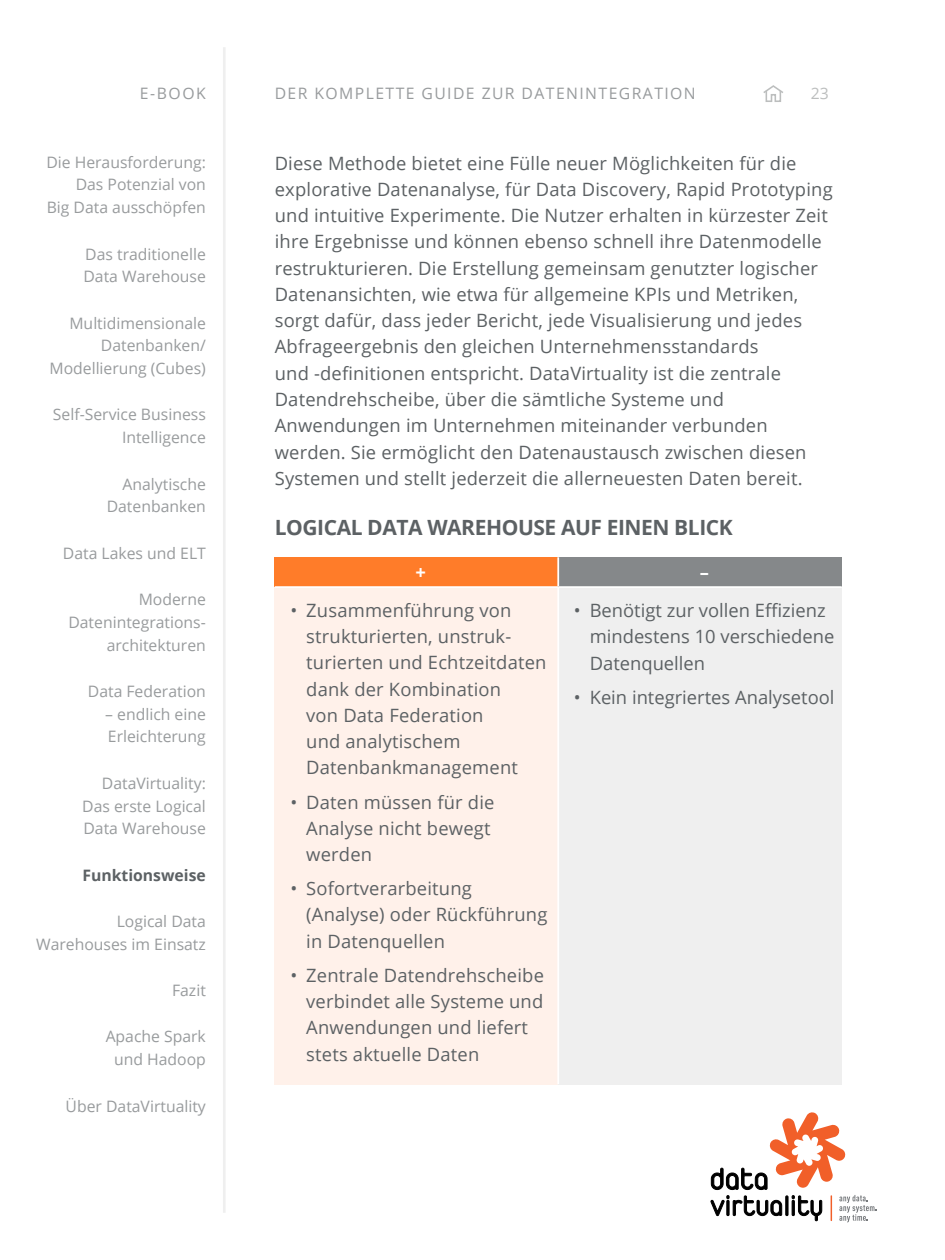
<style>
.page{position:relative;width:945px;height:1260px;background:#fff}
.page>*{position:absolute;margin:0;border:0;box-sizing:border-box;transform-origin:0 0}
.t1{font:700 21px "Open Sans";letter-spacing:-.02em;color:#5c6164}
.t2{font:18.38px/26.2px "Open Sans";letter-spacing:.01em;color:#5c6164}
.t3{font:700 18.38px "Open Sans";color:#fff}
.t4{font:15.75px/22.8px "Open Sans";color:#989b9d;text-align:right}
.t5{font:15.75px "Open Sans";letter-spacing:.09em;color:#989b9d}
.t6{font:700 15.75px "Open Sans";color:#5c6164}
.t7{font:15.75px "Open Sans";color:#bcbebe}
</style>
<div class="page">
<svg style="left:711px;top:1112px;width:166px;height:110px"></svg>
<svg style="left:763px;top:85px;width:20px;height:17px"></svg>
<div style="left:771px;top:94px;width:5px;height:9px;border:2px solid #bcbebe"></div>
<hr style="left:223px;top:47px;width:3px;height:1166px;background:#efefef">
<div style="left:275px;top:557px;width:283px;height:30px;background:#ff7c29"></div>
<div style="left:558px;top:557px;width:284px;height:30px;background:#85888a"></div>
<div style="left:275px;top:587px;width:283px;height:497px;background:#fff1ea"></div>
<div style="left:558px;top:587px;width:284px;height:497px;background:#efefef"></div>
<hr style="left:557px;top:557px;width:2px;height:29px;background:#fff">
<hr style="left:275px;top:586px;width:283px;height:2px;background:#fff">
<hr style="left:558px;top:586px;width:284px;height:2px;background:#fff">
<hr style="left:557px;top:588px;width:2px;height:496px;background:#fff">
<p class="t4" style="left:140px;top:82px;width:68px">E-BOOK</p>
<p class="t5" style="left:275px;top:83px;width:423px">DER KOMPLETTE GUIDE ZUR DATENINTEGRATION</p>
<p class="t7" style="left:811px;top:83px;width:20px">23</p>
<p class="t4" style="left:46px;top:150px;width:161px">Die Herausforderung:<br>Das Potenzial von<br>Big Data ausschöpfen</p>
<p class="t4" style="left:83px;top:242px;width:124px;text-align:left">Das traditionelle<br>Data Warehouse</p>
<p class="t4" style="left:49px;top:311px;width:158px">Multidimensionale<br>Datenbanken/<br>Modellierung (Cubes)</p>
<p class="t4" style="left:53px;top:403px;width:154px">Self-Service Business<br>Intelligence</p>
<p class="t4" style="left:107px;top:472px;width:101px">Analytische<br>Datenbanken</p>
<p class="t4" style="left:63px;top:541px;width:145px">Data Lakes und ELT</p>
<p class="t4" style="left:68px;top:588px;width:139px">Moderne<br>Datenintegrations&shy;architekturen</p>
<p class="t4" style="left:88px;top:679px;width:120px">Data Federation</p>
<p class="t4" style="left:105px;top:702px;width:102px;text-align:left">– endlich eine<br>Erleichterung</p>
<p class="t4" style="left:82px;top:771px;width:125px;text-align:justify;text-indent:20px">DataVirtuality:<br>Das erste Logical Data Warehouse</p>
<p class="t6" style="left:82px;top:864px;width:125px">Funktionsweise</p>
<p class="t4" style="left:36px;top:910px;width:171px">Logical Data<br>Warehouses im Einsatz</p>
<p class="t4" style="left:172px;top:979px;width:35px">Fazit</p>
<p class="t4" style="left:106px;top:1025px;width:102px;text-align:center">Apache Spark und Hadoop</p>
<p class="t4" style="left:66px;top:1094px;width:142px">Über DataVirtuality</p>
<p class="t2" style="left:275px;top:149px;width:560px">Diese Methode bietet eine Fülle neuer Möglichkeiten für die explorative Datenanalyse, für Data Discovery, Rapid Prototyping und intuitive Experimente. Die Nutzer erhalten in kürzester Zeit ihre Ergebnisse und können ebenso schnell ihre Datenmodelle restrukturieren. Die Erstellung gemeinsam genutzter logischer Datenansichten, wie etwa für allgemeine KPIs und Metriken, sorgt dafür, dass jeder Bericht, jede Visualisierung und jedes Abfrageergebnis den gleichen Unternehmensstandards<br>und -definitionen entspricht. DataVirtuality ist die zentrale Datendrehscheibe, über die sämtliche Systeme und Anwendungen im Unternehmen miteinander verbunden werden. Sie ermöglicht den Datenaustausch zwischen diesen Systemen und stellt jederzeit die allerneuesten Daten bereit.</p>
<p class="t1" style="left:275px;top:512px;width:460px">LOGICAL DATA WAREHOUSE AUF EINEN BLICK</p>
<p class="t3" style="left:416px;top:560px;width:12px">+</p>
<p class="t3" style="left:700px;top:560px;width:11px">–</p>
<p class="t2" style="left:306px;top:597px;width:242px;text-indent:-16px">• Zusammenführung von strukturierten, unstruk&shy;turierten und Echtzeitdaten dank der Kombination<br>von Data Federation<br>und analytischem<br>Datenbankmanagement</p>
<p class="t2" style="left:306px;top:788px;width:190px;text-indent:-16px">• Daten müssen für die<br>Analyse nicht bewegt werden</p>
<p class="t2" style="left:306px;top:875px;width:243px;text-indent:-16px">• Sofortverarbeitung (Analyse) oder Rückführung in Datenquellen</p>
<p class="t2" style="left:306px;top:962px;width:239px;text-indent:-16px">• Zentrale Datendrehscheibe verbindet alle Systeme und<br>Anwendungen und liefert stets aktuelle Daten</p>
<p class="t2" style="left:590px;top:597px;width:246px;text-indent:-16px">• Benötigt zur vollen Effizienz mindestens 10 verschiedene<br>Datenquellen</p>
<p class="t2" style="left:574px;top:683px;width:262px">• Kein integriertes Analysetool</p>
</div>
